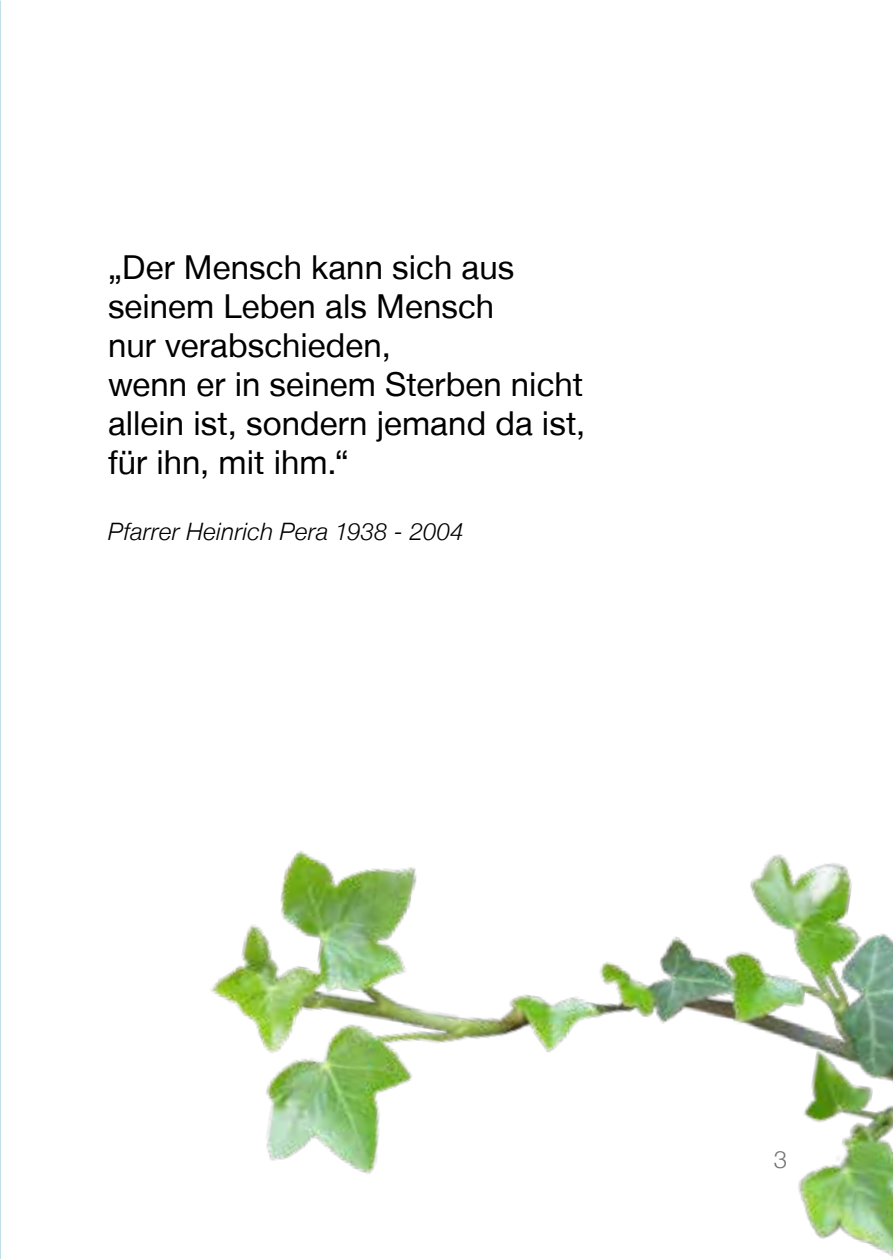
<style>
.page{position:relative;width:893px;height:1259px;background:#fff}
.page>*{position:absolute;margin:0;border:0;box-sizing:border-box;transform-origin:0 0}
.t1{font:33px/39px "Helvetica Neue LT";letter-spacing:.005em;color:#000}
.t2{font:italic 300 24px "Helvetica Neue LT";letter-spacing:.015em;color:#000}
.t3{font:300 24px "Helvetica Neue LT";color:#75726f}
</style>
<div class="page">
<img style="left:0;top:0;width:1px;height:1259px">
<img style="left:210px;top:850px;width:683px;height:407px">
<p class="t1" style="left:108px;top:247px;width:479px">„Der Mensch kann sich aus seinem Leben als Mensch<br>nur verabschieden,<br>wenn er in seinem Sterben nicht allein ist, sondern jemand da ist, für ihn, mit ihm.“</p>
<p class="t2" style="left:108px;top:517px;width:357px">Pfarrer Heinrich Pera 1938 - 2004</p>
<p class="t3" style="left:774px;top:1145px;width:15px">3</p>
</div>
